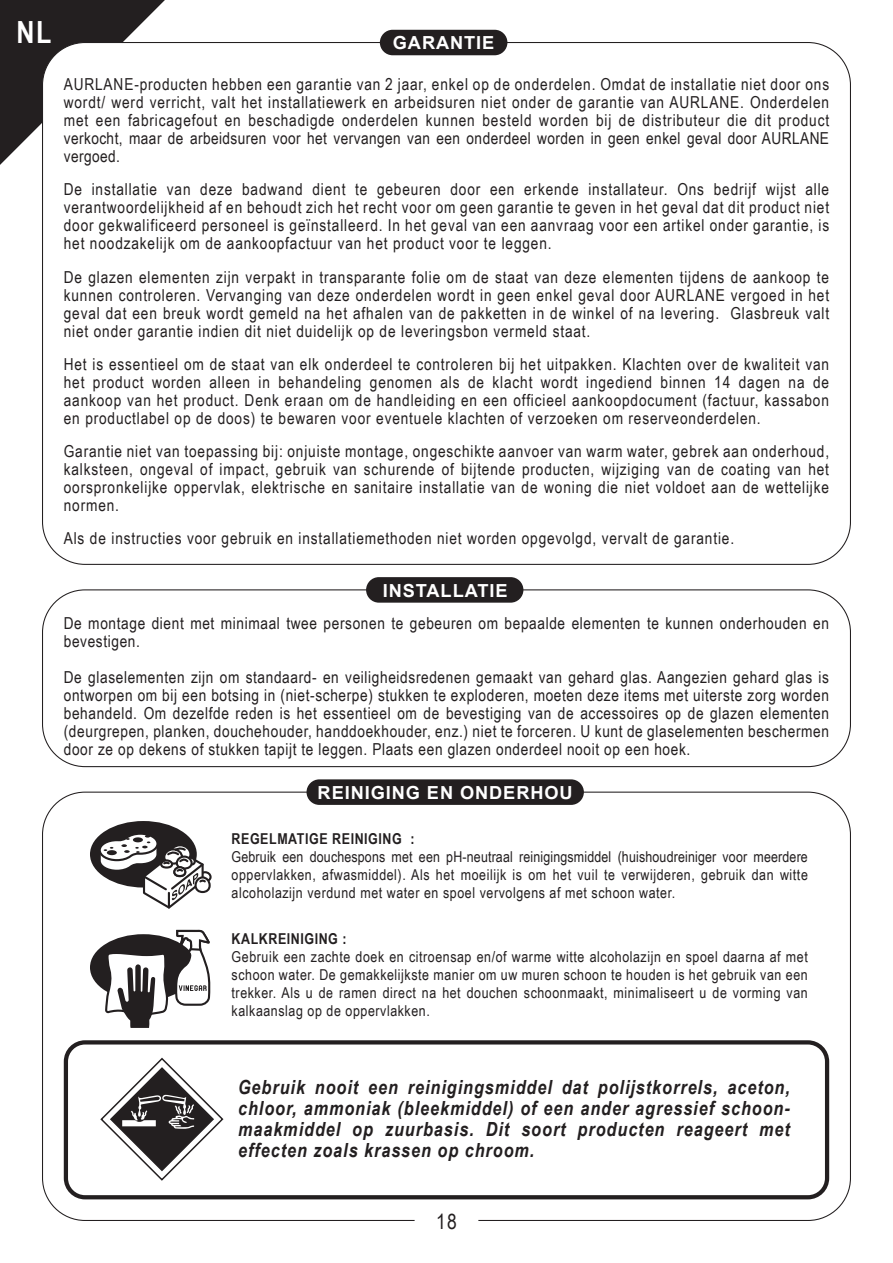
<style>
.page{position:relative;width:893px;height:1263px;background:#fff}
.page>*{position:absolute;margin:0;border:0;box-sizing:border-box;transform-origin:0 0}
.t1{font:700 30.6px "Arial Narrow";color:#fff}
.t2{font:21px "Arial Narrow";color:#231f20}
.t3{font:italic 700 19.5px/21px "Arial Narrow";letter-spacing:.05em;color:#231f20;text-align:justify}
.t4{font:700 18px "Arial";letter-spacing:.05em;color:#fff}
.t5{font:16.5px/18px "Arial Narrow";letter-spacing:.05em;color:#231f20;text-align:justify}
.t6{font:15px/18px "Arial Narrow";letter-spacing:.035em;color:#231f20;text-align:justify}
.t7{font:700 15px "Arial Narrow";letter-spacing:.035em;color:#231f20}
</style>
<div class="page">
<svg style="left:0;top:0;width:165px;height:165px"></svg>
<div style="left:42px;top:589px;width:809px;height:178px;border:1px solid #231f20;border-radius:43px"></div>
<div style="left:366px;top:577px;width:157px;height:26px;background:#231f20;border-radius:13px"></div>
<div style="left:307px;top:779px;width:277px;height:26px;background:#231f20;border-radius:13px"></div>
<div style="left:90px;top:821px;width:107px;height:66px;background:#231f20;border-radius:50%"></div>
<div style="left:199px;top:871px;width:13px;height:11px;border:2px solid #231f20;border-radius:50%"></div>
<div style="left:194px;top:876px;width:17px;height:17px;border:2px solid #231f20;border-radius:50%"></div>
<svg style="left:98px;top:831px;width:110px;height:78px"></svg>
<div style="left:90px;top:934px;width:107px;height:67px;background:#231f20;border-radius:50%"></div>
<svg style="left:105px;top:954px;width:63px;height:74px"></svg>
<svg style="left:175px;top:930px;width:36px;height:76px"></svg>
<svg style="left:64px;top:1040px;width:765px;height:159px"></svg>
<div style="left:380px;top:30px;width:127px;height:25px;background:#231f20;border-radius:13px"></div>
<h1 class="t1" style="left:17px;top:9px;width:36px">NL</h1>
<p class="t4" style="left:393px;top:30px;width:103px">GARANTIE</p>
<p class="t5" style="left:64px;top:75px;width:767px">AURLANE-producten hebben een garantie van 2 jaar, enkel op de onderdelen. Omdat de installatie niet door ons wordt/ werd verricht, valt het installatiewerk en arbeidsuren niet onder de garantie van AURLANE. Onderdelen met een fabricagefout en beschadigde onderdelen kunnen besteld worden bij de distributeur die dit product verkocht, maar de arbeidsuren voor het vervangen van een onderdeel worden in geen enkel geval door AURLANE vergoed.</p>
<p class="t5" style="left:64px;top:180px;width:767px">De installatie van deze badwand dient te gebeuren door een erkende installateur. Ons bedrijf wijst alle verantwoordelijkheid af en behoudt zich het recht voor om geen garantie te geven in het geval dat dit product niet door gekwalificeerd personeel is geïnstalleerd. In het geval van een aanvraag voor een artikel onder garantie, is het noodzakelijk om de aankoopfactuur van het product voor te leggen.</p>
<p class="t5" style="left:64px;top:267px;width:767px">De glazen elementen zijn verpakt in transparante folie om de staat van deze elementen tijdens de aankoop te kunnen controleren. Vervanging van deze onderdelen wordt in geen enkel geval door AURLANE vergoed in het geval dat een breuk wordt gemeld na het afhalen van de pakketten in de winkel of na levering. Glasbreuk valt niet onder garantie indien dit niet duidelijk op de leveringsbon vermeld staat.</p>
<p class="t5" style="left:64px;top:354px;width:767px">Het is essentieel om de staat van elk onderdeel te controleren bij het uitpakken. Klachten over de kwaliteit van het product worden alleen in behandeling genomen als de klacht wordt ingediend binnen 14 dagen na de aankoop van het product. Denk eraan om de handleiding en een officieel aankoopdocument (factuur, kassabon en productlabel op de doos) te bewaren voor eventuele klachten of verzoeken om reserveonderdelen.</p>
<p class="t5" style="left:64px;top:441px;width:767px">Garantie niet van toepassing bij: onjuiste montage, ongeschikte aanvoer van warm water, gebrek aan onderhoud, kalksteen, ongeval of impact, gebruik van schurende of bijtende producten, wijziging van de coating van het oorspronkelijke oppervlak, elektrische en sanitaire installatie van de woning die niet voldoet aan de wettelijke normen.</p>
<p class="t5" style="left:64px;top:528px;width:672px">Als de instructies voor gebruik en installatiemethoden niet worden opgevolgd, vervalt de garantie.</p>
<p class="t4" style="left:383px;top:577px;width:126px">INSTALLATIE</p>
<p class="t5" style="left:64px;top:614px;width:767px">De montage dient met minimaal twee personen te gebeuren om bepaalde elementen te kunnen onderhouden en bevestigen.</p>
<p class="t5" style="left:64px;top:668px;width:767px">De glaselementen zijn om standaard- en veiligheidsredenen gemaakt van gehard glas. Aangezien gehard glas is ontworpen om bij een botsing in (niet-scherpe) stukken te exploderen, moeten deze items met uiterste zorg worden behandeld. Om dezelfde reden is het essentieel om de bevestiging van de accessoires op de glazen elementen (deurgrepen, planken, douchehouder, handdoekhouder, enz.) niet te forceren. U kunt de glaselementen beschermen door ze op dekens of stukken tapijt te leggen. Plaats een glazen onderdeel nooit op een hoek.</p>
<p class="t4" style="left:318px;top:780px;width:257px">REINIGING EN ONDERHOU</p>
<p class="t7" style="left:232px;top:827px;width:184px">REGELMATIGE REINIGING :</p>
<p class="t6" style="left:232px;top:847px;width:578px">Gebruik een douchespons met een pH-neutraal reinigingsmiddel (huishoudreiniger voor meerdere oppervlakken, afwasmiddel). Als het moeilijk is om het vuil te verwijderen, gebruik dan witte alcoholazijn verdund met water en spoel vervolgens af met schoon water.</p>
<p class="t7" style="left:232px;top:927px;width:117px">KALKREINIGING :</p>
<p class="t6" style="left:232px;top:947px;width:578px">Gebruik een zachte doek en citroensap en/of warme witte alcoholazijn en spoel daarna af met schoon water. De gemakkelijkste manier om uw muren schoon te houden is het gebruik van een trekker. Als u de ramen direct na het douchen schoonmaakt, minimaliseert u de vorming van kalkaanslag op de oppervlakken.</p>
<p class="t3" style="left:238px;top:1076px;width:553px">Gebruik nooit een reinigingsmiddel dat polijstkorrels, aceton, chloor, ammoniak (bleekmiddel) of een ander agressief schoon&shy;maakmiddel op zuurbasis. Dit soort producten reageert met effecten zoals krassen op chroom.</p>
<p class="t2" style="left:436px;top:1206px;width:22px">18</p>
</div>
